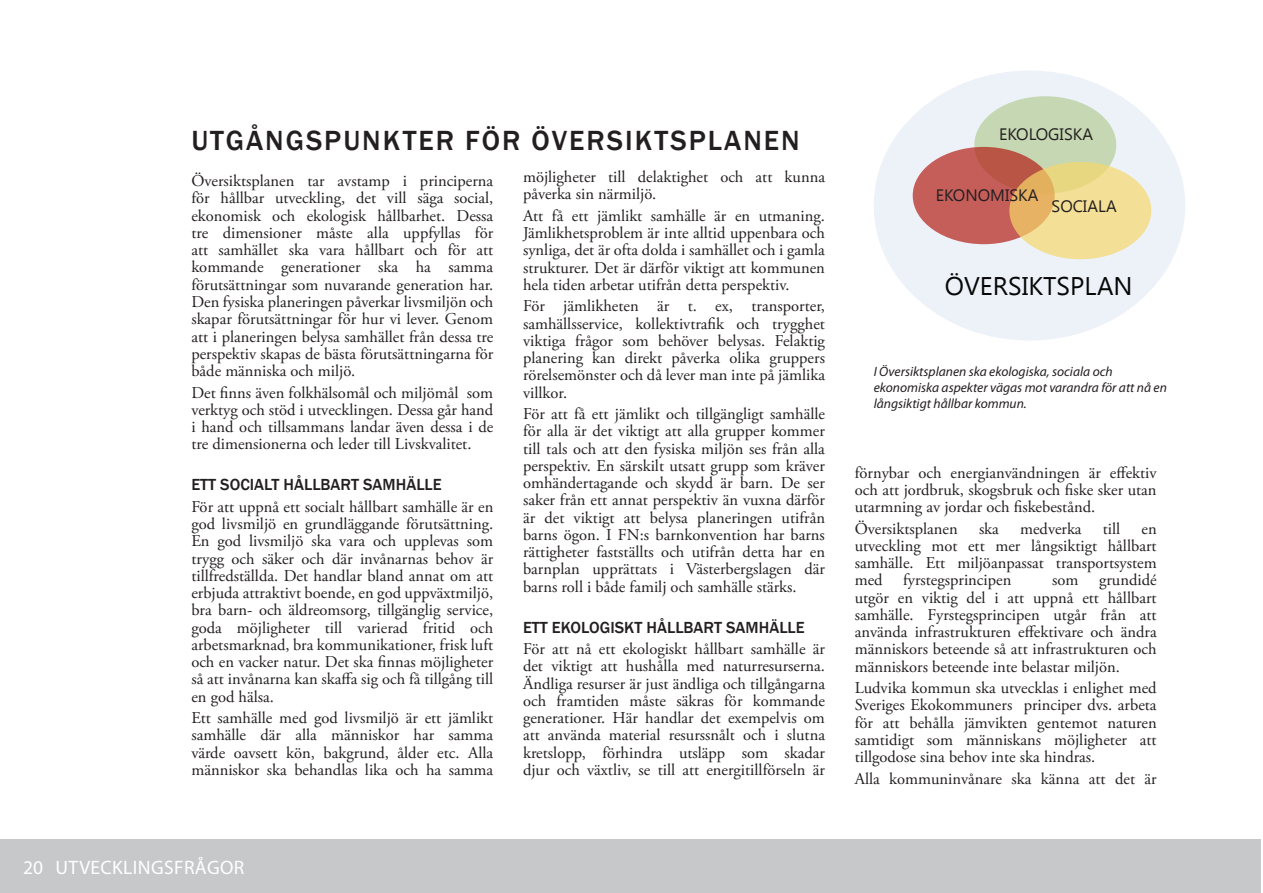
<style>
.page{position:relative;width:1263px;height:893px;background:#fff}
.page>*{position:absolute;margin:0;border:0;box-sizing:border-box;transform-origin:0 0}
.Rubrik_1{font:500 28.5px "Franklin Gothic";letter-spacing:.07em;color:#231f20}
.Rubrik_2{font:25.5px "Segoe UI";color:#050806}
.t1{font:19.5px "Myriad Pro";letter-spacing:.02em;color:#fff}
.Huvudtext{font:16.5px/17.2px "Adobe Garamond Pro";color:#231f20;text-align:justify}
.Rubrik_2-2{font:500 16.5px "Franklin Gothic";color:#231f20}
.Rubrik_2-3{font:16.5px "Segoe UI";color:#231f20}
.Bildtext{font:italic 13.5px/16.2px "Myriad Pro";color:#231f20}
</style>
<div class="page">
<div style="left:0;top:840px;width:1261px;height:53px;background:#c7c8ca"></div>
<div style="left:874px;top:70px;width:311px;height:271px;background:#edf2f9;border-radius:50%"></div>
<div style="left:974px;top:96px;width:142px;height:98px;background:#c5d7b3;border-radius:50%"></div>
<svg style="left:913px;top:147px;width:142px;height:97px;background:#c25b55"></svg>
<svg style="left:1009px;top:162px;width:142px;height:97px;background:#eed488"></svg>
<p class="Rubrik_1" style="left:191px;top:123px;width:610px">UTGÅNGSPUNKTER FÖR ÖVERSIKTSPLANEN</p>
<p class="Huvudtext" style="left:191px;top:173px;width:303px">Översiktsplanen tar avstamp i principerna för hållbar utveckling, det vill säga social, ekonomisk och ekologisk hållbarhet. Dessa tre dimensioner måste alla uppfyllas för att samhället ska vara hållbart och för att kommande generationer ska ha samma förutsättningar som nuvarande generation har.<br>Den fysiska planeringen påverkar livsmiljön och skapar förutsättningar för hur vi lever. Genom att i planeringen belysa samhället från dessa tre perspektiv skapas de bästa förutsättningarna för både människa och miljö.</p>
<p class="Huvudtext" style="left:191px;top:384px;width:303px">Det finns även folkhälsomål och miljömål som verktyg och stöd i utvecklingen. Dessa går hand i hand och tillsammans landar även dessa i de tre dimensionerna och leder till Livskvalitet.</p>
<p class="Rubrik_2-2" style="left:191px;top:475px;width:252px">ETT SOCIALT HÅLLBART SAMHÄLLE</p>
<p class="Huvudtext" style="left:191px;top:499px;width:303px">För att uppnå ett socialt hållbart samhälle är en god livsmiljö en grundläggande förutsättning.<br>En god livsmiljö ska vara och upplevas som trygg och säker och där invånarnas behov är tillfredställda. Det handlar bland annat om att erbjuda attraktivt boende, en god uppväxtmiljö, bra barn- och äldreomsorg, tillgänglig service, goda möjligheter till varierad fritid och arbetsmarknad, bra kommunikationer, frisk luft och en vacker natur. Det ska finnas möjligheter så att invånarna kan skaffa sig och få tillgång till en god hälsa.</p>
<p class="Huvudtext" style="left:191px;top:710px;width:303px">Ett samhälle med god livsmiljö är ett jämlikt samhälle där alla människor har samma värde oavsett kön, bakgrund, ålder etc. Alla människor ska behandlas lika och ha samma</p>
<p class="Huvudtext" style="left:523px;top:169px;width:303px">möjligheter till delaktighet och att kunna påverka sin närmiljö.</p>
<p class="Huvudtext" style="left:523px;top:208px;width:303px">Att få ett jämlikt samhälle är en utmaning.<br>Jämlikhetsproblem är inte alltid uppenbara och synliga, det är ofta dolda i samhället och i gamla strukturer. Det är därför viktigt att kommunen hela tiden arbetar utifrån detta perspektiv.</p>
<p class="Huvudtext" style="left:523px;top:298px;width:303px">För jämlikheten är t. ex, transporter, samhällsservice, kollektivtrafik och trygghet viktiga frågor som behöver belysas. Felaktig planering kan direkt påverka olika gruppers rörelsemönster och då lever man inte på jämlika villkor.</p>
<p class="Huvudtext" style="left:523px;top:406px;width:303px">För att få ett jämlikt och tillgängligt samhälle för alla är det viktigt att alla grupper kommer till tals och att den fysiska miljön ses från alla perspektiv. En särskilt utsatt grupp som kräver omhändertagande och skydd är barn. De ser saker från ett annat perspektiv än vuxna därför är det viktigt att belysa planeringen utifrån barns ögon. I FN:s barnkonvention har barns rättigheter fastställts och utifrån detta har en barnplan upprättats i Västerbergslagen där barns roll i både familj och samhälle stärks.</p>
<p class="Rubrik_2-2" style="left:523px;top:617px;width:283px">ETT EKOLOGISKT HÅLLBART SAMHÄLLE</p>
<p class="Huvudtext" style="left:523px;top:641px;width:303px">För att nå ett ekologiskt hållbart samhälle är det viktigt att hushålla med naturresurserna.<br>Ändliga resurser är just ändliga och tillgångarna och framtiden måste säkras för kommande generationer. Här handlar det exempelvis om att använda material resurssnålt och i slutna kretslopp, förhindra utsläpp som skadar djur och växtliv, se till att energitillförseln är</p>
<p class="t1" style="left:23px;top:855px;width:223px">20 UTVECKLINGSFRÅGOR</p>
<p class="Rubrik_2-3" style="left:999px;top:122px;width:95px">EKOLOGISKA</p>
<p class="Rubrik_2-3" style="left:936px;top:184px;width:104px">EKONOMISKA</p>
<p class="Rubrik_2-3" style="left:1051px;top:194px;width:67px">SOCIALA</p>
<p class="Rubrik_2" style="left:945px;top:268px;width:189px">ÖVERSIKTSPLAN</p>
<p class="Bildtext" style="left:874px;top:363px;width:295px">I Översiktsplanen ska ekologiska, sociala och ekonomiska aspekter vägas mot varandra för att nå en långsiktigt hållbar kommun.</p>
<p class="Huvudtext" style="left:855px;top:464px;width:303px">förnybar och energianvändningen är effektiv och att jordbruk, skogsbruk och fiske sker utan utarmning av jordar och fiskebestånd.</p>
<p class="Huvudtext" style="left:855px;top:520px;width:105px">Översiktsplanen</p>
<p class="Huvudtext" style="left:979px;top:520px;width:21px">ska</p>
<p class="Huvudtext" style="left:1020px;top:520px;width:63px">medverka</p>
<p class="Huvudtext" style="left:1103px;top:520px;width:19px">till</p>
<p class="Huvudtext" style="left:855px;top:520px;width:303px;text-indent:287px">en utveckling mot ett mer långsiktigt hållbart samhälle. Ett miljöanpassat transportsystem med fyrstegsprincipen</p>
<p class="Huvudtext" style="left:855px;top:572px;width:303px;text-indent:197px">som grundidé utgör en viktig del i att uppnå ett hållbart samhälle. Fyrstegsprincipen utgår från att använda infrastrukturen effektivare och ändra människors beteende så att infrastrukturen och människors beteende inte belastar miljön.</p>
<p class="Huvudtext" style="left:855px;top:680px;width:303px">Ludvika kommun ska utvecklas i enlighet med Sveriges Ekokommuners principer dvs. arbeta för att behålla jämvikten gentemot naturen samtidigt som människans möjligheter att tillgodose sina behov inte ska hindras.</p>
<p class="Huvudtext" style="left:855px;top:770px;width:303px">Alla kommuninvånare ska känna att det är</p>
</div>
